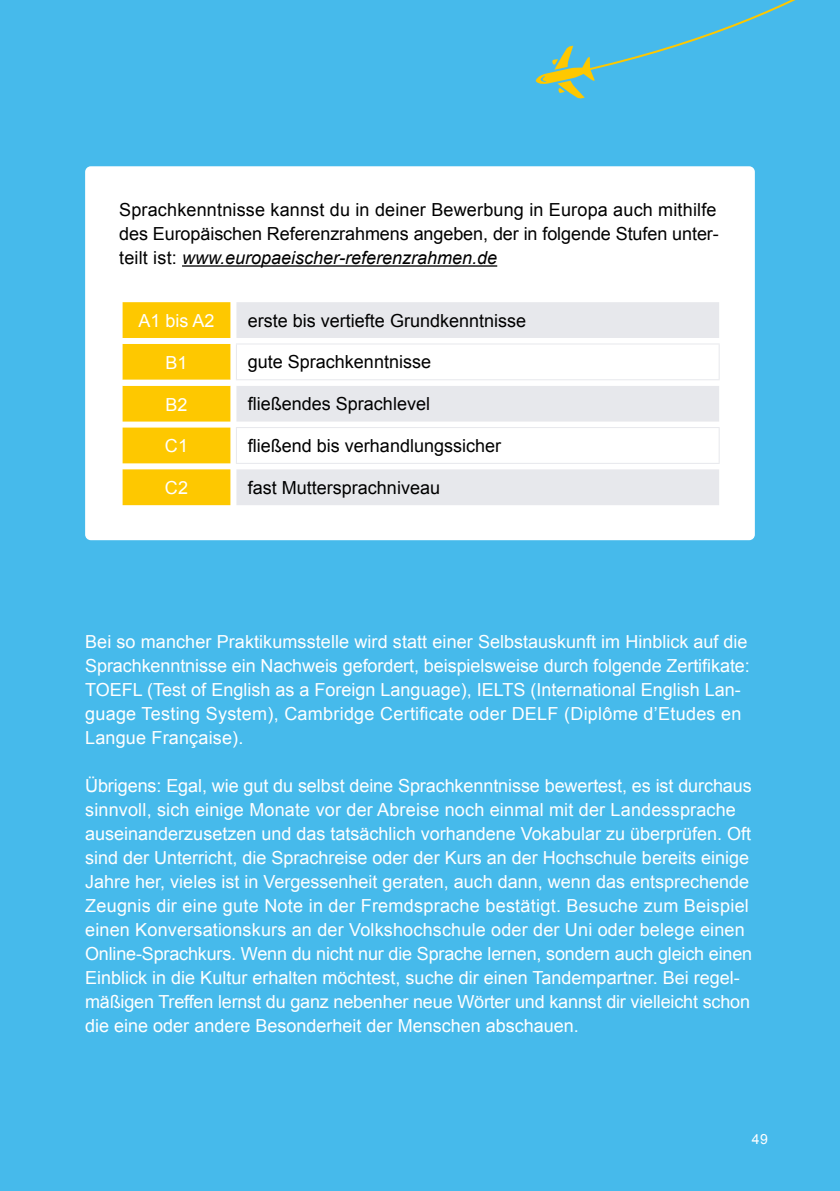
<style>
.page{position:relative;width:840px;height:1191px;background:#fff}
.page>*{position:absolute;margin:0;border:0;box-sizing:border-box;transform-origin:0 0}
.t1{font:18px/24px "Arial";color:#fff}
.t2{font:18px/24px "Arial";color:#000}
.t3{font:14px "Arial";color:#fff}
.s1{font-style:italic}
</style>
<div class="page">
<div style="left:0;top:0;width:839px;height:1191px;background:#46baeb"></div>
<div style="left:85px;top:166px;width:669px;height:374px;background:#fff;border-radius:6px"></div>
<hr style="left:182px;top:265px;width:315px;height:2px;background:#000">
<svg style="left:122px;top:302px;width:108px;height:203px"></svg>
<svg style="left:236px;top:302px;width:482px;height:203px;fill:#e7e8ec"></svg>
<svg style="left:122px;top:380px;width:596px;height:83px"></svg>
<hr style="left:236px;top:343px;width:483px;height:1px;background:#e7e8ec">
<hr style="left:236px;top:344px;width:1px;height:35px;background:#e7e8ec">
<hr style="left:718px;top:344px;width:1px;height:35px;background:#e7e8ec">
<hr style="left:236px;top:379px;width:483px;height:1px;background:#e7e8ec">
<hr style="left:236px;top:427px;width:483px;height:1px;background:#e7e8ec">
<hr style="left:236px;top:428px;width:1px;height:35px;background:#e7e8ec">
<hr style="left:718px;top:428px;width:1px;height:35px;background:#e7e8ec">
<hr style="left:236px;top:463px;width:483px;height:1px;background:#e7e8ec">
<svg style="left:535px;top:0;width:261px;height:99px"></svg>
<p class="t2" style="left:119px;top:199px;width:601px">Sprachkenntnisse kannst du in deiner Bewerbung in Europa auch mithilfe des Europäischen Referenzrahmens angeben, der in folgende Stufen unter&shy;teilt ist: <span class="s1">www.europaeischer-referenzrahmen.de</span></p>
<p class="t1" style="left:138px;top:310px;width:78px">A1 bis A2</p>
<p class="t2" style="left:248px;top:310px;width:280px">erste bis vertiefte Grundkenntnisse</p>
<p class="t1" style="left:165px;top:352px;width:24px">B1</p>
<p class="t2" style="left:248px;top:352px;width:185px">gute Sprachkenntnisse</p>
<p class="t1" style="left:165px;top:394px;width:24px">B2</p>
<p class="t2" style="left:248px;top:392px;width:184px">fließendes Sprachlevel</p>
<p class="t1" style="left:165px;top:435px;width:25px">C1</p>
<p class="t2" style="left:248px;top:434px;width:255px">fließend bis verhandlungssicher</p>
<p class="t1" style="left:165px;top:477px;width:25px">C2</p>
<p class="t2" style="left:248px;top:477px;width:194px">fast Muttersprachniveau</p>
<p class="t1" style="left:85px;top:631px;width:665px">Bei so mancher Praktikumsstelle wird statt einer Selbstauskunft im Hinblick auf die Sprachkenntnisse ein Nachweis gefordert, beispielsweise durch folgende Zertifikate:<br>TOEFL (Test of English as a Foreign Language), IELTS (International English Lan&shy;guage Testing System), Cambridge Certificate oder DELF (Diplôme d’Etudes en Langue Française).</p>
<p class="t1" style="left:85px;top:775px;width:668px">Übrigens: Egal, wie gut du selbst deine Sprachkenntnisse bewertest, es ist durchaus sinnvoll, sich einige Monate vor der Abreise noch einmal mit der Landessprache auseinanderzusetzen und das tatsächlich vorhandene Vokabular zu überprüfen. Oft sind der Unterricht, die Sprachreise oder der Kurs an der Hochschule bereits einige Jahre her, vieles ist in Vergessenheit geraten, auch dann, wenn das entsprechende Zeugnis dir eine gute Note in der Fremdsprache bestätigt. Besuche zum Beispiel einen Konversationskurs an der Volkshochschule oder der Uni oder belege einen Online-Sprachkurs. Wenn du nicht nur die Sprache lernen, sondern auch gleich einen Einblick in die Kultur erhalten möchtest, suche dir einen Tandempartner. Bei regel&shy;mäßigen Treffen lernst du ganz nebenher neue Wörter und kannst dir vielleicht schon die eine oder andere Besonderheit der Menschen abschauen.</p>
<p class="t3" style="left:751px;top:1134px;width:17px">49</p>
</div>
